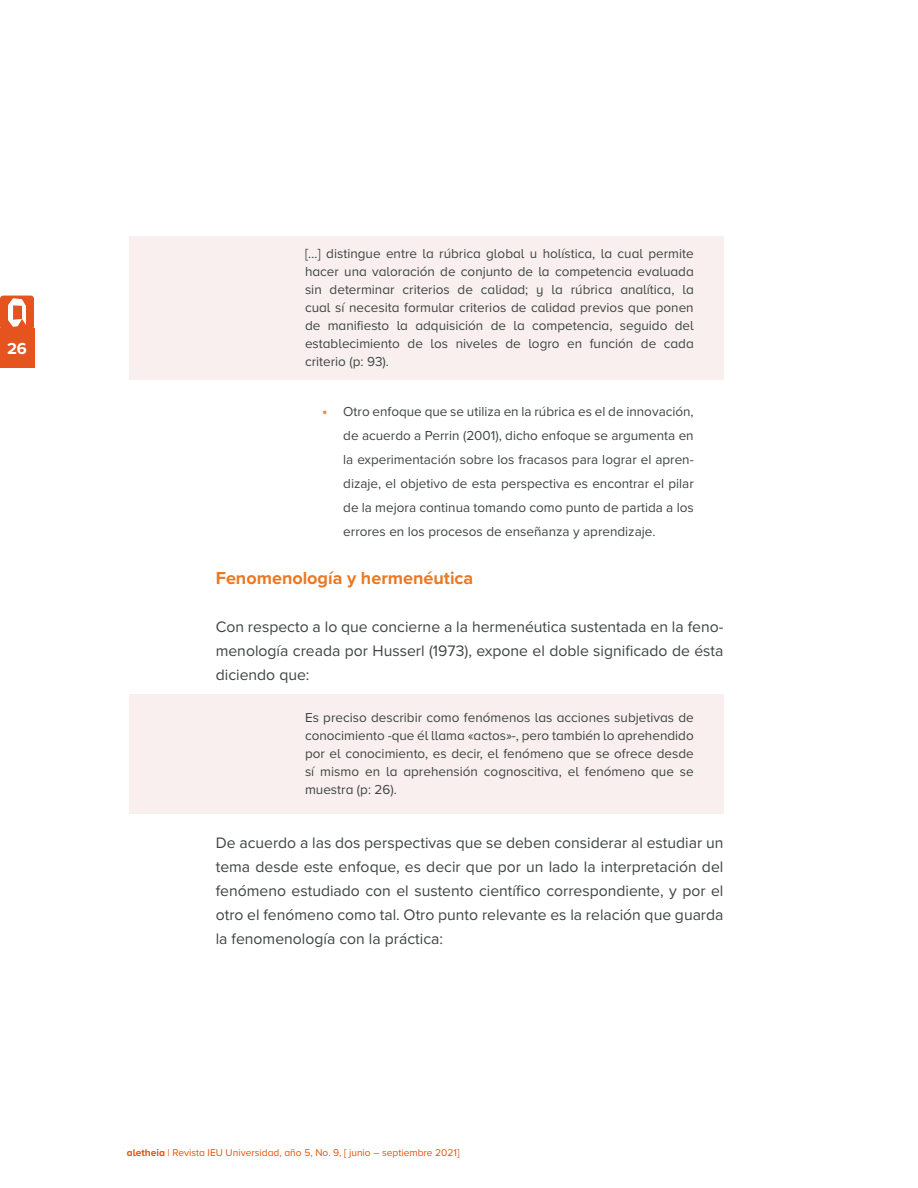
<style>
.page{position:relative;width:918px;height:1188px;background:#fff}
.page>*{position:absolute;margin:0;border:0;box-sizing:border-box;transform-origin:0 0}
.t1{font:700 18px "Proxima Nova";color:#eb7823}
.t2{font:700 16.5px "Proxima Nova A";color:#fff}
.t3{font:15.75px/24px "Proxima Nova";color:#3d4543;text-align:justify}
.t4{font:13.5px/18px "Proxima Nova A";color:#3d4543;text-align:justify}
.t5{font:13.5px/24px "Proxima Nova";color:#3d4543;text-align:justify}
.t6{font:10.2px "Proxima Nova A";color:#e65306}
.s1{font-weight:700;font-size:15px;color:#ed8958}
.s2{font-weight:700}
</style>
<div class="page">
<div style="left:0;top:328px;width:34px;height:40px;background:#e5531f"></div>
<svg style="left:0;top:296px;width:34px;height:32px"></svg>
<div style="left:129px;top:237px;width:595px;height:143px;background:#f9efee"></div>
<div style="left:129px;top:694px;width:595px;height:119px;background:#f9efee"></div>
<p class="t2" style="left:7px;top:339px;width:21px">26</p>
<p class="t4" style="left:305px;top:245px;width:390px">[…] distingue entre la rúbrica global u holística, la cual permite hacer una valoración de conjunto de la competencia evaluada sin determinar criterios de calidad; y la rúbrica analítica, la cual sí necesita formular criterios de calidad previos que ponen de manifiesto la adquisición de la competencia, seguido del establecimiento de los niveles de logro en función de cada criterio (p: 93).</p>
<p class="t5" style="left:343px;top:399px;width:352px;text-indent:-21px"><span class="s1">•</span> Otro enfoque que se utiliza en la rúbrica es el de innovación, de acuerdo a Perrin (2001), dicho enfoque se argumenta en la experimentación sobre los fracasos para lograr el apren&shy;dizaje, el objetivo de esta perspectiva es encontrar el pilar de la mejora continua tomando como punto de partida a los errores en los procesos de enseñanza y aprendizaje.</p>
<h1 class="t1" style="left:216px;top:567px;width:259px">Fenomenología y hermenéutica</h1>
<p class="t3" style="left:216px;top:615px;width:509px">Con respecto a lo que concierne a la hermenéutica sustentada en la feno&shy;menología creada por Husserl (1973), expone el doble significado de ésta diciendo que:</p>
<p class="t4" style="left:305px;top:708px;width:390px">Es preciso describir como fenómenos las acciones subjetivas de conocimiento -que él llama «actos»-, pero también lo aprehendido por el conocimiento, es decir, el fenómeno que se ofrece desde sí mismo en la aprehensión cognoscitiva, el fenómeno que se muestra (p: 26).</p>
<p class="t3" style="left:216px;top:831px;width:509px">De acuerdo a las dos perspectivas que se deben considerar al estudiar un tema desde este enfoque, es decir que por un lado la interpretación del fenómeno estudiado con el sustento científico correspondiente, y por el otro el fenómeno como tal. Otro punto relevante es la relación que guarda la fenomenología con la práctica:</p>
<p class="t6" style="left:127px;top:1146px;width:334px"><span class="s2">aletheia</span> | Revista IEU Universidad, año 5, No. 9, [ junio – septiembre 2021]</p>
</div>
